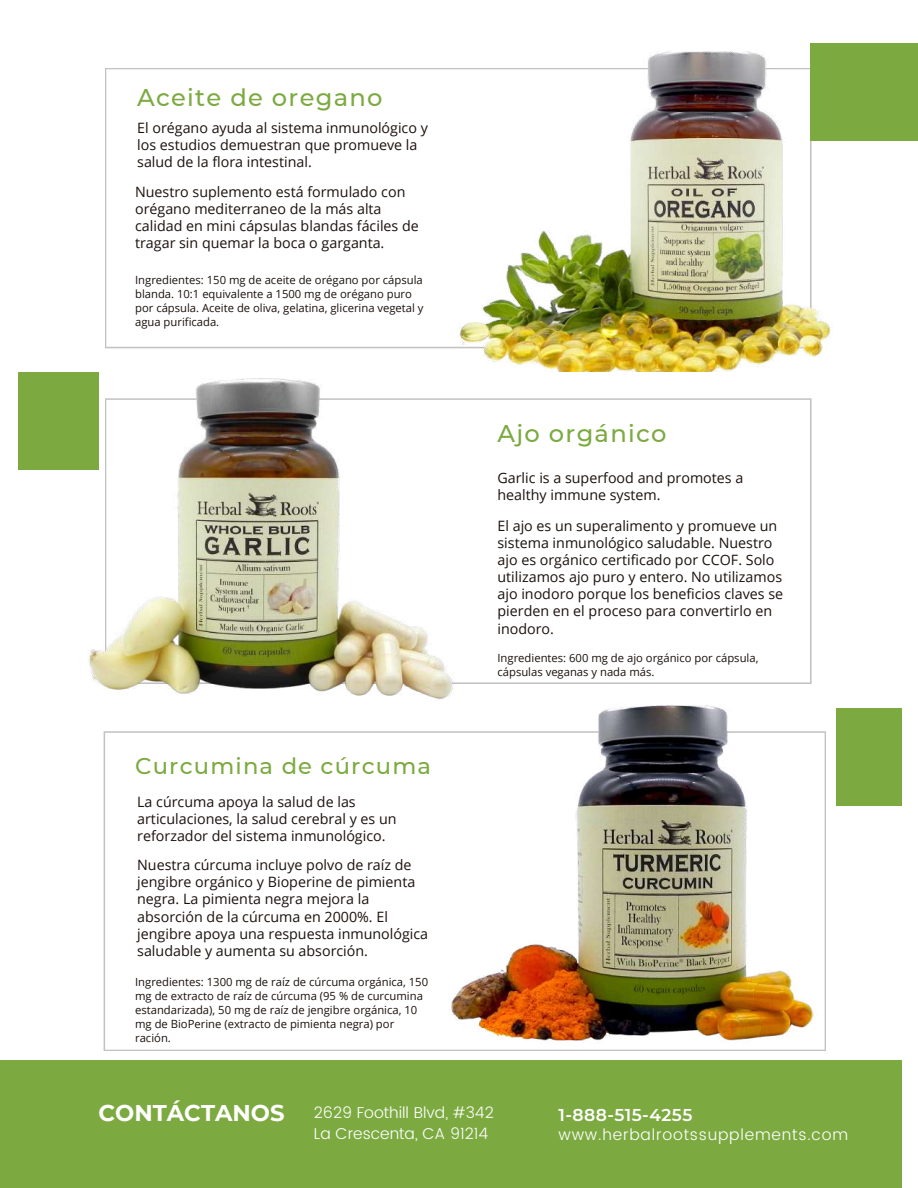
<style>
.page{position:relative;width:918px;height:1188px;background:#fff}
.page>*{position:absolute;margin:0;border:0;box-sizing:border-box;transform-origin:0 0}
.t1{font:500 24.15px "Montserrat";letter-spacing:.05em;color:#7caa41}
.t2{font:700 22.8px "Montserrat";color:#fff}
.t3{font:500 22.65px "Montserrat";letter-spacing:.05em;color:#7caa41}
.t4{font:600 17.1px "Montserrat";letter-spacing:.025em;color:#fff}
.t5{font:300 15.75px/20.4px "Poppins";color:#fff}
.t6{font:300 15.75px "Poppins";letter-spacing:.05em;color:#fff}
.t7{font:14.25px/17.1px "Open Sans";color:#1b110c}
.t8{font:11.25px/14.1px "Open Sans";color:#1b110c}
</style>
<div class="page">
<svg style="left:105px;top:68px;width:353px;height:280px"></svg>
<svg style="left:459px;top:398px;width:353px;height:283px"></svg>
<div style="left:18px;top:372px;width:81px;height:97px;background:#7caa41"></div>
<img style="left:81px;top:378px;width:378px;height:321px">
<svg style="left:104px;top:731px;width:345px;height:320px"></svg>
<img style="left:449px;top:681px;width:377px;height:370px">
<img style="left:458px;top:51px;width:375px;height:320px">
<div style="left:0;top:1061px;width:902px;height:127px;background:#7caa41"></div>
<div style="left:810px;top:43px;width:108px;height:98px;background:#7caa41"></div>
<div style="left:836px;top:708px;width:66px;height:97px;background:#7caa41"></div>
<h1 class="t1" style="left:137px;top:83px;width:247px">Aceite de oregano</h1>
<p class="t7" style="left:137px;top:119px;width:292px">El orégano ayuda al sistema inmunológico y los estudios demuestran que promueve la salud de la flora intestinal.</p>
<p class="t7" style="left:135px;top:183px;width:285px">Nuestro suplemento está formulado con orégano mediterraneo de la más alta calidad en mini cápsulas blandas fáciles de tragar sin quemar la boca o garganta.</p>
<p class="t8" style="left:135px;top:272px;width:290px">Ingredientes: 150 mg de aceite de orégano por cápsula blanda. 10:1 equivalente a 1500 mg de orégano puro por cápsula. Aceite de oliva, gelatina, glicerina vegetal y agua purificada.</p>
<h3 class="t3" style="left:135px;top:752px;width:298px">Curcumina de cúrcuma</h3>
<p class="t7" style="left:137px;top:793px;width:261px">La cúrcuma apoya la salud de las articulaciones, la salud cerebral y es un reforzador del sistema inmunológico.</p>
<p class="t7" style="left:137px;top:856px;width:293px">Nuestra cúrcuma incluye polvo de raíz de jengibre orgánico y Bioperine de pimienta negra. La pimienta negra mejora la absorción de la cúrcuma en 2000%. El jengibre apoya una respuesta inmunológica saludable y aumenta su absorción.</p>
<p class="t8" style="left:135px;top:974px;width:295px">Ingredientes: 1300 mg de raíz de cúrcuma orgánica, 150 mg de extracto de raíz de cúrcuma (95 % de curcumina estandarizada), 50 mg de raíz de jengibre orgánica, 10 mg de BioPerine (extracto de pimienta negra) por ración.</p>
<h1 class="t1" style="left:497px;top:419px;width:170px">Ajo orgánico</h1>
<p class="t7" style="left:497px;top:469px;width:247px">Garlic is a superfood and promotes a healthy immune system.</p>
<p class="t7" style="left:497px;top:517px;width:287px">El ajo es un superalimento y promueve un sistema inmunológico saludable. Nuestro ajo es orgánico certificado por CCOF. Solo utilizamos ajo puro y entero. No utilizamos ajo inodoro porque los beneficios claves se pierden en el proceso para convertirlo en inodoro.</p>
<p class="t8" style="left:497px;top:651px;width:262px">Ingredientes: 600 mg de ajo orgánico por cápsula, cápsulas veganas y nada más.</p>
<h2 class="t2" style="left:99px;top:1099px;width:187px">CONTÁCTANOS</h2>
<p class="t5" style="left:314px;top:1103px;width:181px">2629 Foothill Blvd, #342<br>La Crescenta, CA 91214</p>
<p class="t4" style="left:558px;top:1104px;width:135px">1-888-515-4255</p>
<p class="t6" style="left:558px;top:1126px;width:291px">www.herbalrootssupplements.com</p>
</div>
